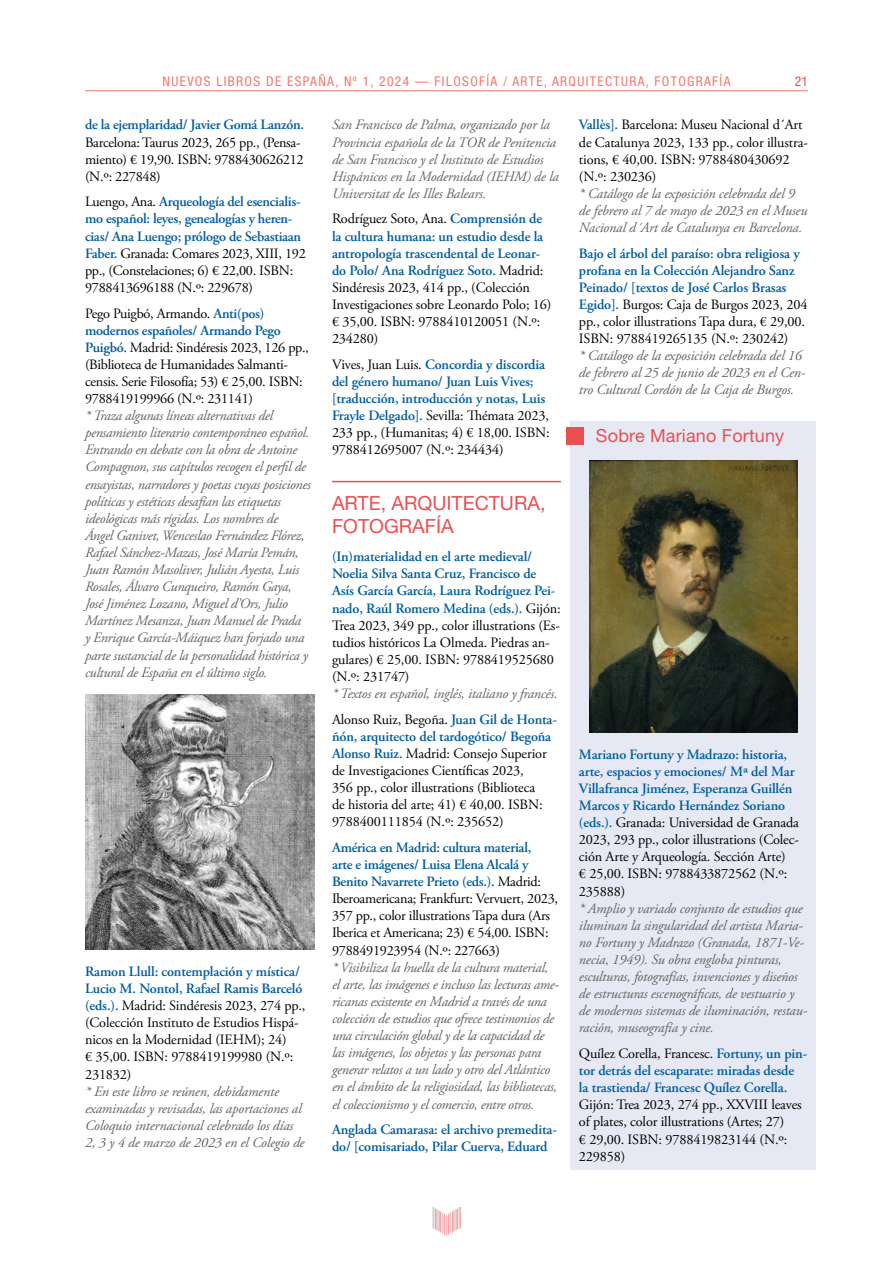
<style>
.page{position:relative;width:893px;height:1263px;background:#fff}
.page>*{position:absolute;margin:0;border:0;box-sizing:border-box;transform-origin:0 0}
.t1{font:19.5px/23.4px "Helvetica Neue LT Std";color:#e95052}
.t2{font:18px "Helvetica Neue LT Std";letter-spacing:.01em;color:#e95052}
.t3{font:italic 14.25px/17.1px "Adobe Garamond Pro";letter-spacing:-.02em;color:#646363}
.t4{font:14.25px/17.1px "Adobe Garamond Pro";letter-spacing:-.01em;color:#000}
.t5{font:600 14.25px/17.1px "Adobe Garamond Pro";letter-spacing:-.01em;color:#005e9d}
.t6{font:condensed 13.5px "Helvetica Neue LT Std";letter-spacing:.1em;color:#ee7a71}
.t7{font:condensed 13.5px "Helvetica Neue LT Std";color:#e95052}
.s1{font-weight:400;color:#000}
.s2{font-weight:600;color:#005e9d}
.s3{font-style:normal;color:#000}
.s4{font-weight:600;font-style:normal;color:#005e9d}
</style>
<div class="page">
<img style="left:433px;top:1208px;width:27px;height:27px">
<hr style="left:85px;top:90px;width:723px;height:1px;background:#ee7a71">
<hr style="left:332px;top:481px;width:229px;height:1px;background:#e95052">
<img style="left:85px;top:694px;width:229px;height:255px">
<div style="left:570px;top:421px;width:246px;height:748px;background:#e6e9f4"></div>
<div style="left:566px;top:428px;width:17px;height:17px;background:#e95052"></div>
<img style="left:589px;top:460px;width:208px;height:272px">
<p class="t6" style="left:163px;top:74px;width:569px">NUEVOS LIBROS DE ESPAÑA, Nº 1, 2024 — FILOSOFÍA / ARTE, ARQUITECTURA, FOTOGRAFÍA</p>
<p class="t7" style="left:795px;top:74px;width:14px">21</p>
<p class="t5" style="left:85px;top:116px;width:221px">de la ejemplaridad/ Javier Gomá Lanzón.</p>
<p class="t4" style="left:85px;top:134px;width:220px">Barcelona: Taurus 2023, 265 pp., (Pensa&shy;miento) € 19,90. ISBN: 9788430626212 (N.º: 227848)</p>
<p class="t5" style="left:85px;top:193px;width:222px"><span class="s1">Luengo, Ana.</span> Arqueología del esencialis&shy;mo español: leyes, genealogías y heren&shy;cias/ Ana Luengo; prólogo de Sebastiaan Faber. <span class="s1">Granada: Comares 2023, XIII, 192 pp., (Constelaciones; 6) € 22,00. ISBN:<br>9788413696188 (N.º: 229678)</span></p>
<p class="t4" style="left:85px;top:305px;width:225px">Pego Puigbó, Armando. <span class="s2">Anti(pos) modernos españoles/ Armando Pego Puigbó.</span> Madrid: Sindéresis 2023, 126 pp., (Biblioteca de Humanidades Salmanti&shy;censis. Serie Filosofía; 53) € 25,00. ISBN:<br>9788419199966 (N.º: 231141)</p>
<p class="t3" style="left:85px;top:407px;width:227px">* Traza algunas líneas alternativas del pensamiento literario contemporáneo español.<br>Entrando en debate con la obra de Antoine Compagnon, sus capítulos recogen el perfil de ensayistas, narradores y poetas cuyas posiciones políticas y estéticas desafían las etiquetas ideológicas más rígidas. Los nombres de<br>Ángel Ganivet, Wenceslao Fernández Flórez, Rafael Sánchez-Mazas, José María Pemán, Juan Ramón Masoliver, Julián Ayesta, Luis Rosales, Álvaro Cunqueiro, Ramón Gaya, José Jiménez Lozano, Miguel d’Ors, Julio Martínez Mesanza, Juan Manuel de Prada<br>y Enrique García-Máiquez han forjado una parte sustancial de la personalidad histórica y cultural de España en el último siglo.</p>
<p class="t3" style="left:332px;top:117px;width:228px">San Francisco de Palma, organizado por la Provincia española de la TOR de Penitencia de San Francisco y el Instituto de Estudios Hispánicos en la Modernidad (IEHM) de la Universitat de les Illes Balears.</p>
<p class="t4" style="left:332px;top:211px;width:221px">Rodríguez Soto, Ana. <span class="s2">Comprensión de la cultura humana: un estudio desde la antropología trascendental de Leonar&shy;do Polo/ Ana Rodríguez Soto.</span> Madrid:<br>Sindéresis 2023, 414 pp., (Colección Investigaciones sobre Leonardo Polo; 16) € 35,00. ISBN: 9788410120051 (N.º:<br>234280)</p>
<p class="t5" style="left:332px;top:356px;width:219px"><span class="s1">Vives, Juan Luis.</span> Concordia y discordia del género humano/ Juan Luis Vives; [traducción, introducción y notas, Luis Frayle Delgado]. <span class="s1">Sevilla: Thémata 2023, 233 pp., (Humanitas; 4) € 18,00. ISBN:<br>9788412695007 (N.º: 234434)</span></p>
<h1 class="t1" style="left:332px;top:491px;width:215px">ARTE, ARQUITECTURA,<br>FOTOGRAFÍA</h1>
<p class="t5" style="left:332px;top:548px;width:230px">(In)materialidad en el arte medieval/ Noelia Silva Santa Cruz, Francisco de Asís García García, Laura Rodríguez Pei&shy;nado, Raúl Romero Medina (eds.). <span class="s1">Gijón:<br>Trea 2023, 349 pp., color illustrations (Es&shy;tudios históricos La Olmeda. Piedras an&shy;gulares) € 25,00. ISBN: 9788419525680 (N.º: 231747)</span></p>
<p class="t3" style="left:332px;top:681px;width:227px;line-height:25.7px">* Textos en español, inglés, italiano y francés.<br><span class="s3">Alonso Ruiz, Begoña.</span> <span class="s4">Juan Gil de Honta-</span></p>
<p class="t4" style="left:332px;top:728px;width:221px"><span class="s2">ñón, arquitecto del tardogótico/ Begoña Alonso Ruiz.</span> Madrid: Consejo Superior de Investigaciones Científicas 2023,<br>356 pp., color illustrations (Biblioteca de historia del arte; 41) € 40,00. ISBN:<br>9788400111854 (N.º: 235652)</p>
<p class="t4" style="left:332px;top:839px;width:228px"><span class="s2">América en Madrid: cultura material,<br>arte e imágenes/ Luisa Elena Alcalá y Benito Navarrete Prieto (eds.).</span> Madrid:<br>Iberoamericana; Frankfurt: Vervuert, 2023, 357 pp., color illustrations Tapa dura (Ars Iberica et Americana; 23) € 54,00. ISBN:<br>9788491923954 (N.º: 227663)</p>
<p class="t3" style="left:332px;top:959px;width:229px">* Visibiliza la huella de la cultura material, el arte, las imágenes e incluso las lecturas ame&shy;ricanas existente en Madrid a través de una colección de estudios que ofrece testimonios de una circulación global y de la capacidad de las imágenes, los objetos y las personas para generar relatos a un lado y otro del Atlántico en el ámbito de la religiosidad, las bibliotecas, el coleccionismo y el comercio, entre otros.</p>
<p class="t5" style="left:332px;top:1121px;width:226px">Anglada Camarasa: el archivo premedita&shy;do/ [comisariado, Pilar Cuerva, Eduard</p>
<p class="t4" style="left:579px;top:117px;width:230px"><span class="s2">Vallès].</span> Barcelona: Museu Nacional d´Art de Catalunya 2023, 133 pp., color illustra&shy;tions, € 40,00. ISBN: 9788480430692 (N.º: 230236)</p>
<p class="t3" style="left:579px;top:185px;width:230px">* Catálogo de la exposición celebrada del 9 de febrero al 7 de mayo de 2023 en el Museu<br>Nacional d´Art de Catalunya en Barcelona.</p>
<p class="t5" style="left:579px;top:245px;width:230px">Bajo el árbol del paraíso: obra religiosa y profana en la Colección Alejandro Sanz Peinado/ [textos de José Carlos Brasas Egido]. <span class="s1">Burgos: Caja de Burgos 2023, 204 pp., color illustrations Tapa dura, € 29,00.<br>ISBN: 9788419265135 (N.º: 230242)</span></p>
<p class="t3" style="left:579px;top:348px;width:228px">* Catálogo de la exposición celebrada del 16 de febrero al 25 de junio de 2023 en el Cen&shy;tro Cultural Cordón de la Caja de Burgos.</p>
<p class="t2" style="left:596px;top:425px;width:190px">Sobre Mariano Fortuny</p>
<p class="t5" style="left:579px;top:746px;width:221px">Mariano Fortuny y Madrazo: historia, arte, espacios y emociones/ Mª del Mar Villafranca Jiménez, Esperanza Guillén Marcos y Ricardo Hernández Soriano (eds.). <span class="s1">Granada: Universidad de Granada 2023, 293 pp., color illustrations (Colec&shy;ción Arte y Arqueología. Sección Arte)<br>€ 25,00. ISBN: 9788433872562 (N.º:<br>235888)</span></p>
<p class="t3" style="left:579px;top:900px;width:230px">* Amplio y variado conjunto de estudios que iluminan la singularidad del artista Maria&shy;no Fortuny y Madrazo (Granada, 1871-Ve&shy;necia, 1949). Su obra engloba pinturas, esculturas, fotografías, invenciones y diseños de estructuras escenográficas, de vestuario y de modernos sistemas de iluminación, restau&shy;ración, museografía y cine.</p>
<p class="t5" style="left:579px;top:1045px;width:230px"><span class="s1">Quílez Corella, Francesc.</span> Fortuny, un pin&shy;tor detrás del escaparate: miradas desde la trastienda/ Francesc Quílez Corella.</p>
<p class="t4" style="left:579px;top:1097px;width:224px">Gijón: Trea 2023, 274 pp., XXVIII leaves of plates, color illustrations (Artes; 27)<br>€ 29,00. ISBN: 9788419823144 (N.º:<br>229858)</p>
<p class="t4" style="left:85px;top:963px;width:222px"><span class="s2">Ramon Llull: contemplación y mística/ Lucio M. Nontol, Rafael Ramis Barceló (eds.).</span> Madrid: Sindéresis 2023, 274 pp., (Colección Instituto de Estudios Hispá&shy;nicos en la Modernidad (IEHM); 24)<br>€ 35,00. ISBN: 9788419199980 (N.º:<br>231832)</p>
<p class="t3" style="left:85px;top:1083px;width:221px">* En este libro se reúnen, debidamente examinadas y revisadas, las aportaciones al Coloquio internacional celebrado los días 2, 3 y 4 de marzo de 2023 en el Colegio de</p>
</div>
